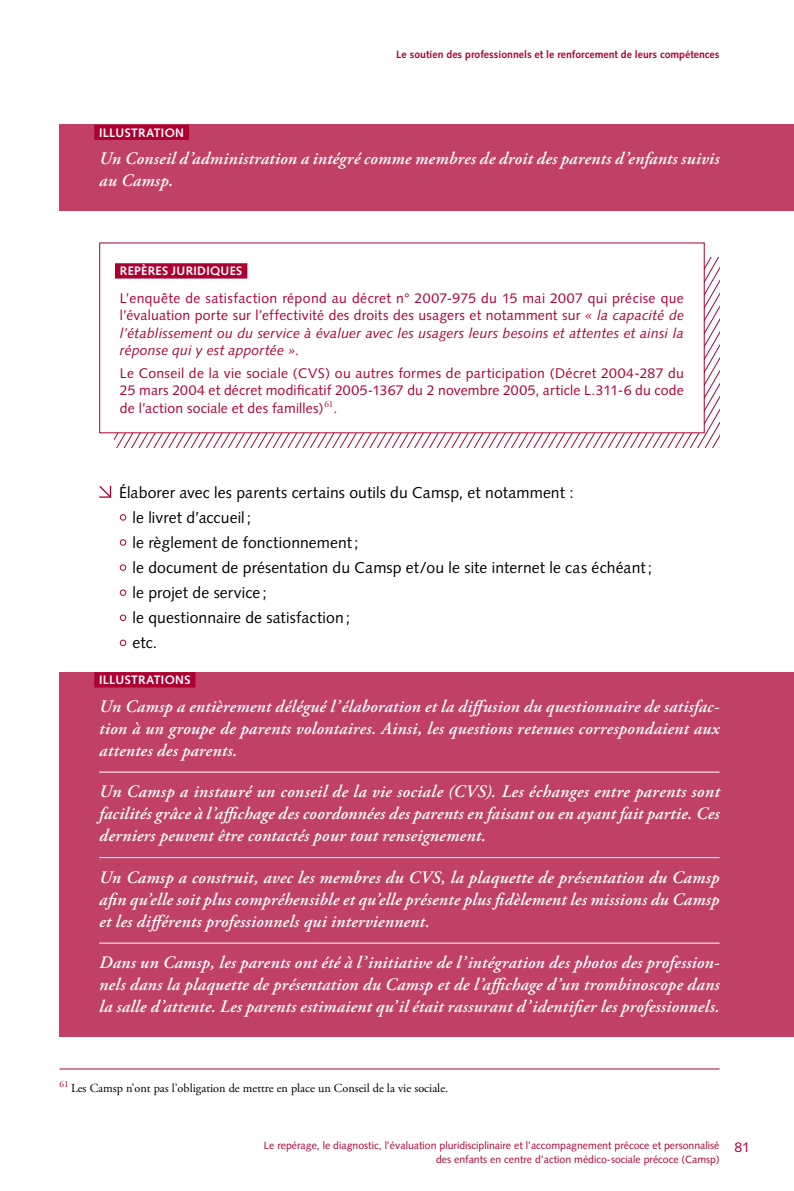
<style>
.page{position:relative;width:794px;height:1191px;background:#fff}
.page>*{position:absolute;margin:0;border:0;box-sizing:border-box;transform-origin:0 0}
.t1{font:italic 600 17.5px/21.9px "Adobe Garamond Pro";letter-spacing:.01em;color:#fff;text-align:justify}
.t2{font:15.75px/25px "Syntax";letter-spacing:.005em;color:#000}
.t3{font:14px/17.5px "Syntax";letter-spacing:.015em;color:#ac0033;text-align:justify}
.t4{font:12.25px "Adobe Garamond Pro";color:#000}
.t5{font:700 12.25px "Syntax";letter-spacing:.025em;color:#fff}
.t6{font:10.5px/14px "Syntax";color:#ac0033;text-align:right}
.t7{font:700 10.5px "Syntax";color:#ac0033}
.s1{font-style:italic}
</style>
<div class="page">
<svg style="left:522px;top:257px;width:197px;height:190px"></svg>
<div style="left:100px;top:243px;width:604px;height:190px;background:#fff"></div>
<div style="left:115px;top:263px;width:132px;height:15px;background:#ac0033"></div>
<svg style="left:99px;top:485px;width:13px;height:13px"></svg>
<svg style="left:120px;top:514px;width:6px;height:6px"></svg>
<svg style="left:120px;top:539px;width:6px;height:6px"></svg>
<div style="left:120px;top:564px;width:6px;height:7px;border:1px solid #ac0033;border-radius:50%"></div>
<div style="left:120px;top:589px;width:6px;height:7px;border:1px solid #ac0033;border-radius:50%"></div>
<div style="left:120px;top:614px;width:6px;height:7px;border:1px solid #ac0033;border-radius:50%"></div>
<div style="left:120px;top:639px;width:6px;height:7px;border:1px solid #ac0033;border-radius:50%"></div>
<div style="left:60px;top:125px;width:734px;height:86px;background:#c14066"></div>
<div style="left:94px;top:125px;width:95px;height:15px;background:#ac0033"></div>
<div style="left:60px;top:672px;width:734px;height:365px;background:#c14066"></div>
<div style="left:94px;top:672px;width:101px;height:15px;background:#ac0033"></div>
<hr style="left:99px;top:771px;width:620px;height:1px;background:#fff">
<hr style="left:99px;top:857px;width:620px;height:1px;background:#fff">
<hr style="left:99px;top:942px;width:620px;height:1px;background:#fff">
<hr style="left:60px;top:1068px;width:659px;height:1px;background:#ac0033">
<p class="t7" style="left:396px;top:48px;width:325px">Le soutien des professionnels et le renforcement de leurs compétences</p>
<p class="t5" style="left:99px;top:125px;width:86px">ILLUSTRATION</p>
<p class="t1" style="left:99px;top:149px;width:622px">Un Conseil d’administration a intégré comme membres de droit des parents d’enfants suivis au Camsp.</p>
<p class="t5" style="left:120px;top:264px;width:124px">REPÈRES JURIDIQUES</p>
<p class="t3" style="left:120px;top:289px;width:565px">L’enquête de satisfaction répond au décret n° 2007-975 du 15 mai 2007 qui précise que l’évaluation porte sur l’effectivité des droits des usagers et notamment sur <span class="s1">« la capacité de l’établissement ou du service à évaluer avec les usagers leurs besoins et attentes et ainsi la réponse qui y est apportée ».</span></p>
<p class="t3" style="left:120px;top:364px;width:565px">Le Conseil de la vie sociale (CVS) ou autres formes de participation (Décret 2004-287 du 25 mars 2004 et décret modificatif 2005-1367 du 2 novembre 2005, article L.311-6 du code de l’action sociale et des familles)<sup>61</sup>.</p>
<p class="t2" style="left:132px;top:480px;width:521px;text-indent:-13px">Élaborer avec les parents certains outils du Camsp, et notamment :<br>le livret d’accueil;<br>le règlement de fonctionnement;<br>le document de présentation du Camsp et/ou le site internet le cas échéant; le projet de service ;<br>le questionnaire de satisfaction;<br>etc.</p>
<p class="t5" style="left:99px;top:673px;width:93px">ILLUSTRATIONS</p>
<p class="t1" style="left:99px;top:696px;width:622px">Un Camsp a entièrement délégué l’élaboration et la diffusion du questionnaire de satisfac&shy;tion à un groupe de parents volontaires. Ainsi, les questions retenues correspondaient aux attentes des parents.</p>
<p class="t1" style="left:99px;top:781px;width:622px">Un Camsp a instauré un conseil de la vie sociale (CVS). Les échanges entre parents sont facilités grâce à l’affichage des coordonnées des parents en faisant ou en ayant fait partie. Ces derniers peuvent être contactés pour tout renseignement.</p>
<p class="t1" style="left:99px;top:867px;width:622px">Un Camsp a construit, avec les membres du CVS, la plaquette de présentation du Camsp afin qu’elle soit plus compréhensible et qu’elle présente plus fidèlement les missions du Camsp et les différents professionnels qui interviennent.</p>
<p class="t1" style="left:99px;top:952px;width:622px">Dans un Camsp, les parents ont été à l’initiative de l’intégration des photos des profession&shy;nels dans la plaquette de présentation du Camsp et de l’affichage d’un trombinoscope dans la salle d’attente. Les parents estimaient qu’il était rassurant d’identifier les professionnels.</p>
<p class="t4" style="left:60px;top:1080px;width:390px"><sup>61</sup> Les Camsp n’ont pas l’obligation de mettre en place un Conseil de la vie sociale.</p>
<p class="t6" style="left:264px;top:1138px;width:457px">Le repérage, le diagnostic, l’évaluation pluridisciplinaire et l’accompagnement précoce et personnalisé des enfants en centre d’action médico-sociale précoce (Camsp)</p>
<p class="t3" style="left:734px;top:1138px;width:17px">81</p>
</div>
